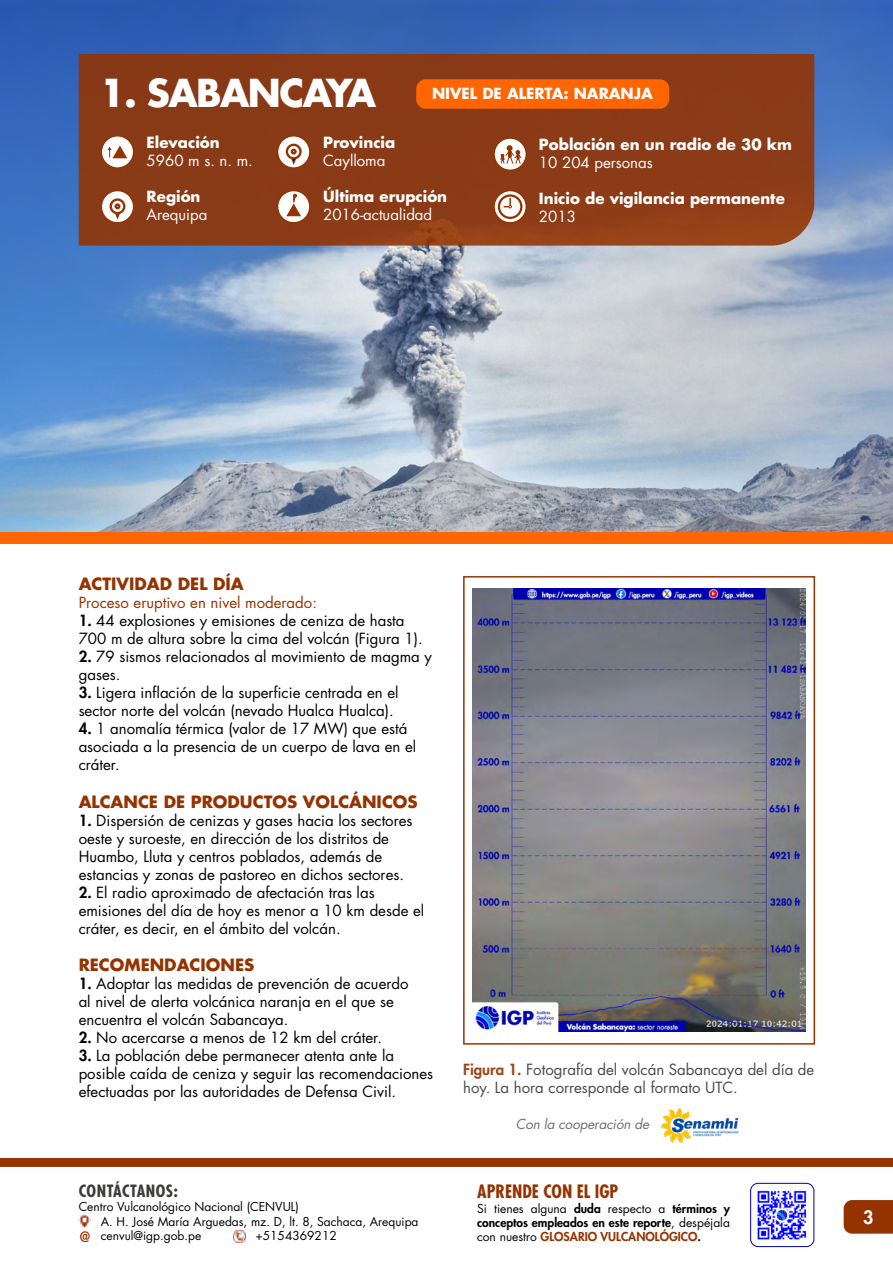
<style>
.page{position:relative;width:893px;height:1263px;background:#fff}
.page>*{position:absolute;margin:0;border:0;box-sizing:border-box;transform-origin:0 0}
.t1{font:700 37.5px "Futura Std";letter-spacing:-.04em;color:#fff}
.t2{font:700 condensed 18px "Futura Std";color:#943300}
.t3{font:800 18px "Futura Std";color:#fff}
.t4{font:700 16.5px "Futura Std";color:#943300}
.t5{font:700 condensed 16.5px "Futura Std";letter-spacing:.03em;color:#3c3c3b}
.t6{font:15px/18px "Futura Std";color:#000}
.t7{font:700 15px "Futura Std";color:#fff}
.t8{font:15px/18px "Futura Std";color:#4a4a49}
.t9{font:15px "Futura Std";color:#fff}
.t10{font:15px "Futura Std";color:#943300}
.t11{font:500 condensed 13.95px "Futura";color:#943300}
.t12{font:italic 13.5px "Futura Std";letter-spacing:-.01em;color:#706f6f}
.t13{font:12px/14.4px "Futura Std";color:#000}
.t14{font:800 12px/14.4px "Futura Std";color:#000}
.t15{font:800 12px "Futura Std";color:#943300}
.s1{font-weight:800}
.s2{font-weight:800;color:#9f471a}
.s3{font-weight:400}
.s4{font-weight:400;color:#000}
.s5{color:#000}
</style>
<div class="page">
<svg style="left:844px;top:1200px;width:49px;height:34px;background:#963807"></svg>
<img style="left:757px;top:1190px;width:50px;height:50px">
<div style="left:750px;top:1183px;width:64px;height:64px;border:1px solid #0000ad;border-radius:7px"></div>
<svg style="left:79px;top:1216px;width:12px;height:11px"></svg>
<svg style="left:233px;top:1230px;width:12px;height:12px"></svg>
<div style="left:0;top:1158px;width:893px;height:9px;background:#943300"></div>
<img style="left:0;top:0;width:893px;height:533px">
<svg style="left:79px;top:54px;width:735px;height:192px;background:#8b3b17"></svg>
<div style="left:416px;top:79px;width:253px;height:30px;background:#ff6500;border-radius:9px"></div>
<div style="left:101px;top:136px;width:33px;height:32px;background:#fff;border-radius:50%"></div>
<div style="left:101px;top:135px;width:33px;height:34px;border:2px solid #943300;border-radius:50%"></div>
<svg style="left:107px;top:145px;width:21px;height:14px"></svg>
<svg style="left:101px;top:190px;width:33px;height:33px"></svg>
<div style="left:101px;top:190px;width:33px;height:34px;border:2px solid #943300;border-radius:50%"></div>
<svg style="left:111px;top:200px;width:13px;height:13px"></svg>
<div style="left:110px;top:198px;width:15px;height:16px;border:2px solid #943300;border-radius:50%"></div>
<svg style="left:115px;top:203px;width:5px;height:16px"></svg>
<div style="left:278px;top:136px;width:32px;height:32px;background:#fff;border-radius:50%"></div>
<div style="left:277px;top:135px;width:34px;height:34px;border:2px solid #943300;border-radius:50%"></div>
<svg style="left:287px;top:145px;width:13px;height:13px"></svg>
<div style="left:286px;top:144px;width:16px;height:16px;border:2px solid #943300;border-radius:50%"></div>
<svg style="left:291px;top:149px;width:6px;height:15px"></svg>
<svg style="left:278px;top:190px;width:32px;height:33px"></svg>
<div style="left:277px;top:190px;width:34px;height:34px;border:2px solid #943300;border-radius:50%"></div>
<svg style="left:285px;top:194px;width:17px;height:23px"></svg>
<svg style="left:494px;top:138px;width:32px;height:32px"></svg>
<div style="left:493px;top:137px;width:34px;height:34px;border:2px solid #943300;border-radius:50%"></div>
<svg style="left:500px;top:145px;width:22px;height:19px"></svg>
<svg style="left:494px;top:191px;width:32px;height:32px"></svg>
<div style="left:493px;top:190px;width:34px;height:34px;border:2px solid #943300;border-radius:50%"></div>
<svg style="left:499px;top:195px;width:22px;height:23px"></svg>
<div style="left:498px;top:194px;width:24px;height:25px;border:2px solid #943300;border-radius:50%"></div>
<svg style="left:504px;top:198px;width:8px;height:10px"></svg>
<img style="left:473px;top:588px;width:332px;height:444px">
<div style="left:463px;top:576px;width:352px;height:468px;border:2px solid #943300"></div>
<div style="left:0;top:533px;width:893px;height:11px;background:#ff6500"></div>
<img style="left:660px;top:1109px;width:79px;height:34px">
<h1 class="t1" style="left:100px;top:68px;width:278px">1. SABANCAYA</h1>
<p class="t7" style="left:432px;top:83px;width:222px">NIVEL DE ALERTA: NARANJA</p>
<p class="t7" style="left:147px;top:133px;width:75px">Elevación</p>
<p class="t9" style="left:147px;top:151px;width:108px">5960 m s. n. m.</p>
<p class="t7" style="left:147px;top:187px;width:55px">Región</p>
<p class="t9" style="left:147px;top:205px;width:62px">Arequipa</p>
<p class="t7" style="left:323px;top:133px;width:74px">Provincia</p>
<p class="t9" style="left:323px;top:151px;width:64px">Caylloma</p>
<p class="t7" style="left:323px;top:187px;width:126px">Última erupción</p>
<p class="t9" style="left:323px;top:205px;width:111px">2016-actualidad</p>
<p class="t7" style="left:539px;top:134px;width:255px">Población en un radio de 30 km</p>
<p class="t9" style="left:539px;top:153px;width:115px">10 204 personas</p>
<p class="t7" style="left:539px;top:188px;width:247px">Inicio de vigilancia permanente</p>
<p class="t9" style="left:539px;top:207px;width:38px">2013</p>
<p class="t4" style="left:79px;top:572px;width:167px">ACTIVIDAD DEL DÍA</p>
<p class="t10" style="left:79px;top:593px;width:240px">Proceso eruptivo en nivel moderado:</p>
<p class="t6" style="left:79px;top:611px;width:346px"><span class="s1">1.</span> 44 explosiones y emisiones de ceniza de hasta<br>700 m de altura sobre la cima del volcán (Figura 1).</p>
<p class="t6" style="left:79px;top:647px;width:355px"><span class="s1">2.</span> 79 sismos relacionados al movimiento de magma y gases.</p>
<p class="t6" style="left:79px;top:683px;width:322px"><span class="s1">3.</span> Ligera inflación de la superficie centrada en el sector norte del volcán (nevado Hualca Hualca).</p>
<p class="t6" style="left:79px;top:719px;width:339px"><span class="s1">4.</span> 1 anomalía térmica (valor de 17 MW) que está asociada a la presencia de un cuerpo de lava en el cráter.</p>
<p class="t4" style="left:79px;top:790px;width:340px">ALCANCE DE PRODUCTOS VOLCÁNICOS</p>
<p class="t6" style="left:79px;top:811px;width:335px"><span class="s1">1.</span> Dispersión de cenizas y gases hacia los sectores oeste y suroeste, en dirección de los distritos de Huambo, Lluta y centros poblados, además de estancias y zonas de pastoreo en dichos sectores.</p>
<p class="t6" style="left:79px;top:883px;width:347px"><span class="s1">2.</span> El radio aproximado de afectación tras las emisiones del día de hoy es menor a 10 km desde el cráter, es decir, en el ámbito del volcán.</p>
<p class="t4" style="left:79px;top:954px;width:177px">RECOMENDACIONES</p>
<p class="t6" style="left:79px;top:975px;width:331px"><span class="s1">1.</span> Adoptar las medidas de prevención de acuerdo al nivel de alerta volcánica naranja en el que se encuentra el volcán Sabancaya.</p>
<p class="t6" style="left:79px;top:1029px;width:305px"><span class="s1">2.</span> No acercarse a menos de 12 km del cráter.</p>
<p class="t6" style="left:79px;top:1047px;width:356px"><span class="s1">3.</span> La población debe permanecer atenta ante la posible caída de ceniza y seguir las recomendaciones efectuadas por las autoridades de Defensa Civil.</p>
<p class="t8" style="left:463px;top:1060px;width:353px"><span class="s2">Figura 1.</span> Fotografía del volcán Sabancaya del día de hoy. La hora corresponde al formato UTC.</p>
<p class="t12" style="left:516px;top:1116px;width:135px">Con la cooperación de</p>
<p class="t5" style="left:79px;top:1180px;width:101px">CONTÁCTANOS:</p>
<p class="t13" style="left:101px;top:1200px;width:319px;text-indent:-22px">Centro Vulcanológico Nacional (CENVUL)<br>A. H. José María Arguedas, mz. D, lt. 8, Sachaca, Arequipa cenvul@igp.gob.pe</p>
<p class="t2" style="left:477px;top:1180px;width:143px">APRENDE CON EL IGP</p>
<p class="t14" style="left:477px;top:1201px;width:254px"><span class="s3">Si tienes alguna</span> duda <span class="s3">respecto a</span> términos y conceptos empleados en este reporte<span class="s3">, despéjala</span></p>
<p class="t11" style="left:80px;top:1228px;width:12px">@</p>
<p class="t15" style="left:477px;top:1229px;width:225px"><span class="s4">con nuestro</span> GLOSARIO VULCANOLÓGICO<span class="s5">.</span></p>
<p class="t13" style="left:255px;top:1228px;width:83px">+5154369212</p>
<p class="t3" style="left:863px;top:1205px;width:12px">3</p>
</div>
